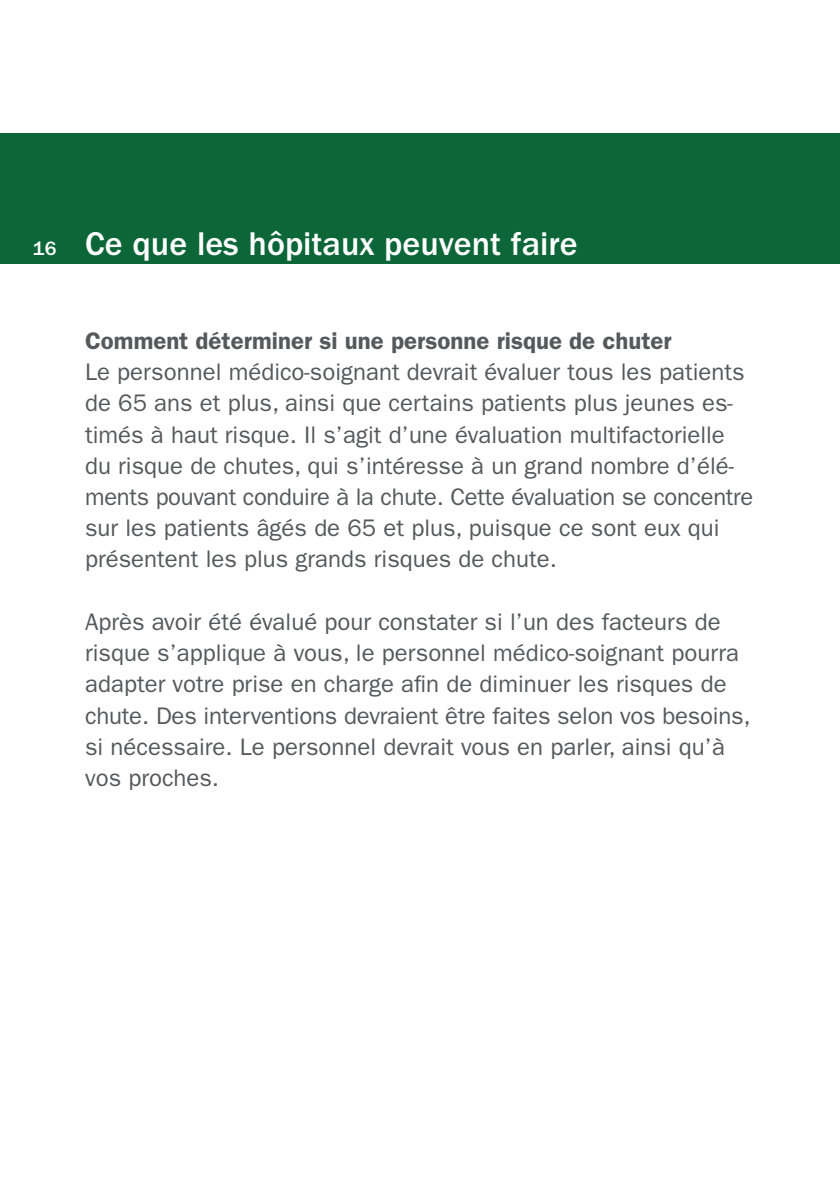
<style>
.page{position:relative;width:840px;height:1191px;background:#fff}
.page>*{position:absolute;margin:0;border:0;box-sizing:border-box;transform-origin:0 0}
.t1{font:500 34px "ITC Franklin Gothic Std";color:#fff}
.t2{font:24px/31.2px "ITC Franklin Gothic Std";color:#57585a}
.t3{font:600 24px "ITC Franklin Gothic Std";color:#57585a}
.t4{font:500 20px "ITC Franklin Gothic Std";color:#fff}
</style>
<div class="page">
<div style="left:0;top:134px;width:839px;height:130px;background:#0c6638"></div>
<p class="t4" style="left:33px;top:237px;width:25px">16</p>
<h1 class="t1" style="left:85px;top:225px;width:493px">Ce que les hôpitaux peuvent faire</h1>
<p class="t3" style="left:85px;top:326px;width:587px">Comment déterminer si une personne risque de chuter</p>
<p class="t2" style="left:85px;top:356px;width:669px">Le personnel médico-soignant devrait évaluer tous les patients de 65 ans et plus, ainsi que certains patients plus jeunes es&shy;timés à haut risque. Il s’agit d’une évaluation multifactorielle du risque de chutes, qui s’intéresse à un grand nombre d’élé&shy;ments pouvant conduire à la chute. Cette évaluation se concentre sur les patients âgés de 65 et plus, puisque ce sont eux qui présentent les plus grands risques de chute.</p>
<p class="t2" style="left:85px;top:606px;width:666px">Après avoir été évalué pour constater si l’un des facteurs de risque s’applique à vous, le personnel médico-soignant pourra adapter votre prise en charge afin de diminuer les risques de chute. Des interventions devraient être faites selon vos besoins, si nécessaire. Le personnel devrait vous en parler, ainsi qu’à vos proches.</p>
</div>
